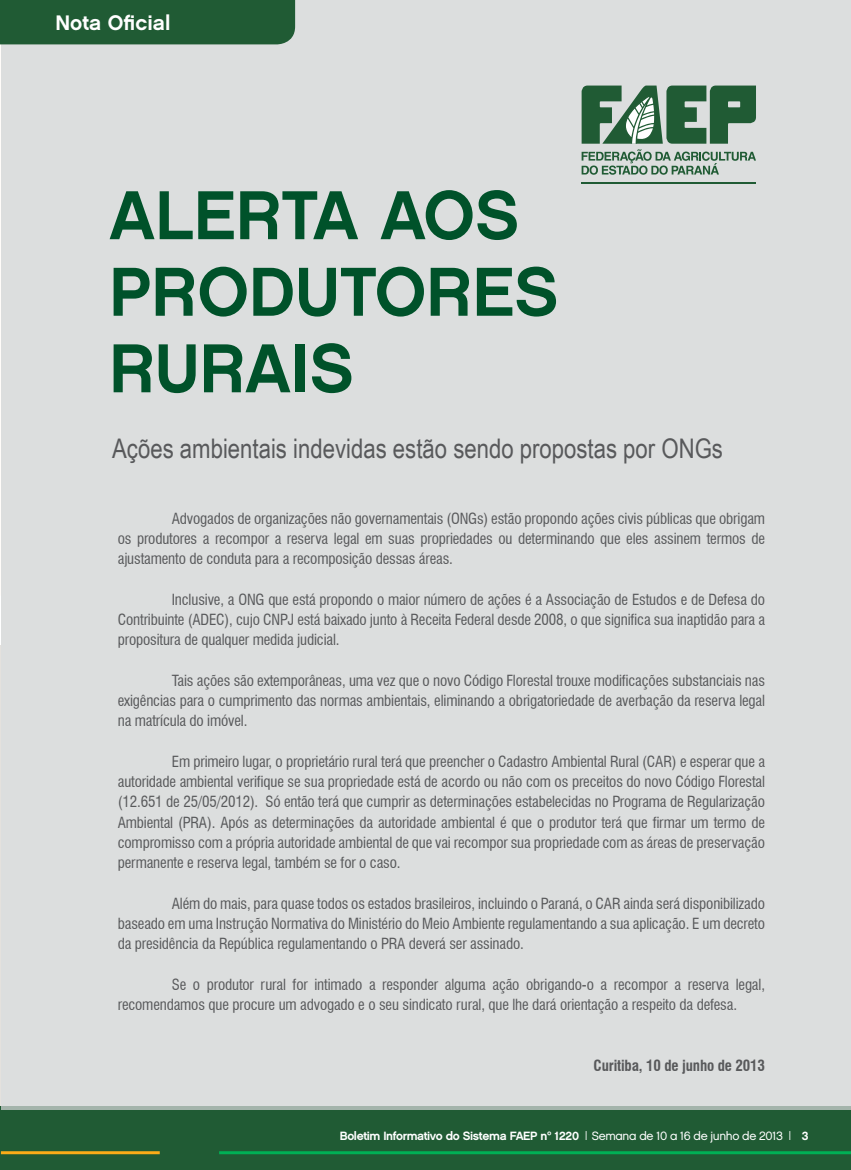
<style>
.page{position:relative;width:851px;height:1170px;background:#fff}
.page>*{position:absolute;margin:0;border:0;box-sizing:border-box;transform-origin:0 0}
.t1{font:69px/76.5px "Chalet New York Nineteen Eighty";color:#00522a}
.t2{font:27px "Arial Narrow";color:#58595b}
.t3{font:21px "Chalet New York Nineteen Sixty";color:#fff}
.t4{font:condensed 15px/20.2px "Swiss 721 BT";letter-spacing:-.01em;color:#58595b;text-align:justify}
.t5{font:700 condensed 15px "Swiss 721 BT";letter-spacing:-.01em;color:#58595b}
.t6{font:12px "Chalet New York Nineteen Sixty";letter-spacing:-.03em;color:#fff}
.s1{font-family:"Chalet London Nineteen Eighty"}
</style>
<div class="page">
<div style="left:0;top:1106px;width:850px;height:63px;background:#205b34"></div>
<hr style="left:1px;top:1151px;width:159px;height:3px;background:#fbac18">
<hr style="left:219px;top:1151px;width:631px;height:3px;background:#00b055">
<div style="left:1px;top:0;width:849px;height:1109px;background:#dcdede"></div>
<hr style="left:581px;top:182px;width:174px;height:1px;background:#205b34">
<svg style="left:581px;top:86px;width:174px;height:89px"></svg>
<svg style="left:0;top:645px;width:1px;height:461px"></svg>
<div style="left:0;top:0;width:295px;height:45px;background:#205b34"></div>
<p class="t3" style="left:55px;top:10px;width:117px">Nota Oficial</p>
<p class="t1" style="left:109px;top:177px;width:451px">ALERTA AOS<br>PRODUTORES</p>
<p class="t1" style="left:109px;top:330px;width:246px">RURAIS</p>
<p class="t2" style="left:112px;top:428px;width:612px">Ações ambientais indevidas estão sendo propostas por ONGs</p>
<p class="t4" style="left:118px;top:508px;width:648px;text-indent:54px">Advogados de organizações não governamentais (ONGs) estão propondo ações civis públicas que obrigam os produtores a recompor a reserva legal em suas propriedades ou determinando que eles assinem termos de ajustamento de conduta para a recomposição dessas áreas.</p>
<p class="t4" style="left:118px;top:589px;width:648px;text-indent:54px">Inclusive, a ONG que está propondo o maior número de ações é a Associação de Estudos e de Defesa do Contribuinte (ADEC), cujo CNPJ está baixado junto à Receita Federal desde 2008, o que significa sua inaptidão para a propositura de qualquer medida judicial.</p>
<p class="t4" style="left:118px;top:670px;width:648px;text-indent:54px">Tais ações são extemporâneas, uma vez que o novo Código Florestal trouxe modificações substanciais nas exigências para o cumprimento das normas ambientais, eliminando a obrigatoriedade de averbação da reserva legal na matrícula do imóvel.</p>
<p class="t4" style="left:118px;top:751px;width:648px;text-indent:54px">Em primeiro lugar, o proprietário rural terá que preencher o Cadastro Ambiental Rural (CAR) e esperar que a autoridade ambiental verifique se sua propriedade está de acordo ou não com os preceitos do novo Código Florestal (12.651 de 25/05/2012). Só então terá que cumprir as determinações estabelecidas no Programa de Regularização Ambiental (PRA). Após as determinações da autoridade ambiental é que o produtor terá que firmar um termo de compromisso com a própria autoridade ambiental de que vai recompor sua propriedade com as áreas de preservação permanente e reserva legal, também se for o caso.</p>
<p class="t4" style="left:118px;top:892px;width:648px;text-indent:54px">Além do mais, para quase todos os estados brasileiros, incluindo o Paraná, o CAR ainda será disponibilizado baseado em uma Instrução Normativa do Ministério do Meio Ambiente regulamentando a sua aplicação. E um decreto da presidência da República regulamentando o PRA deverá ser assinado.</p>
<p class="t4" style="left:118px;top:973px;width:648px;text-indent:54px">Se o produtor rural for intimado a responder alguma ação obrigando-o a recompor a reserva legal, recomendamos que procure um advogado e o seu sindicato rural, que lhe dará orientação a respeito da defesa.</p>
<p class="t5" style="left:593px;top:1056px;width:173px">Curitiba, 10 de junho de 2013</p>
<p class="t6" style="left:340px;top:1128px;width:470px">Boletim Informativo do Sistema FAEP nº 1220 | <span class="s1">Semana de 10 a 16 de junho de 2013</span> | 3</p>
</div>
